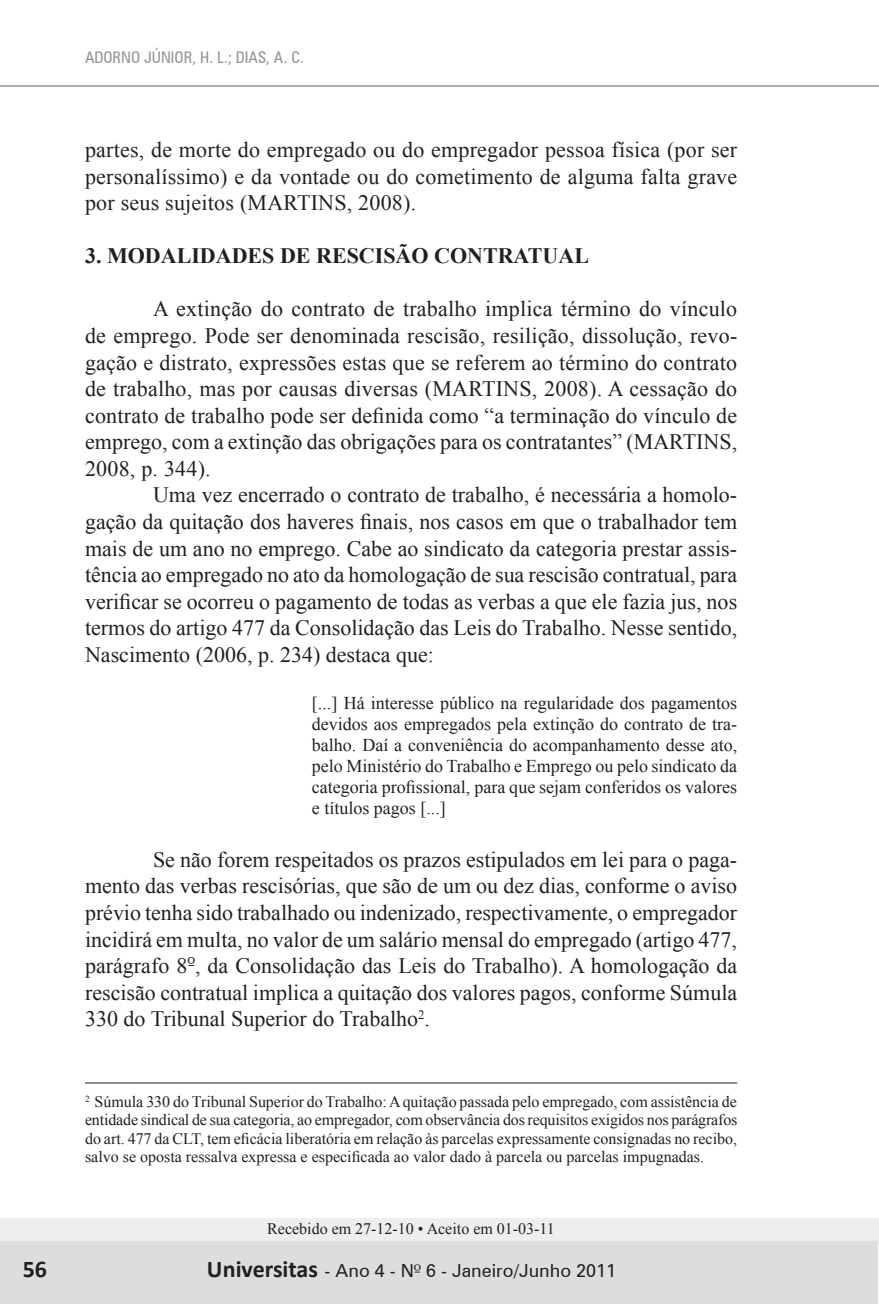
<style>
.page{position:relative;width:879px;height:1304px;background:#fff}
.page>*{position:absolute;margin:0;border:0;box-sizing:border-box;transform-origin:0 0}
.t1{font:700 24px "Calibri";color:#231f20}
.t2{font:22px/26.6px "Times New Roman";color:#231f20;text-align:justify}
.t3{font:700 22px "Times New Roman";color:#231f20}
.t4{font:18px/20.8px "Times New Roman";color:#231f20;text-align:justify}
.t5{font:18px "Zurich BT";color:#231f20}
.t6{font:16px/18.4px "Times New Roman";color:#231f20;text-align:justify}
.t7{font:condensed 16px "Zurich BT";color:#939598}
.s1{font-family:"Zapf Humanist 601 BT";font-size:20px}
.s2{font-family:"Calibri";font-weight:700;font-size:24px}
.s3{font-family:"Zapf Humanist 601 BT"}
</style>
<div class="page">
<div style="left:0;top:1218px;width:878px;height:27px;background:#eeeeef"></div>
<div style="left:0;top:1242px;width:878px;height:62px;background:#dcdddf"></div>
<hr style="left:85px;top:1082px;width:652px;height:1px;background:#231f20">
<hr style="left:0;top:85px;width:879px;height:2px;background:#a8a9ad">
<p class="t7" style="left:85px;top:48px;width:220px">ADORNO JÚNIOR, H. L.; DIAS, A. C.</p>
<p class="t2" style="left:85px;top:136px;width:654px">partes, de morte do empregado ou do empregador pessoa física (por ser personalíssimo) e da vontade ou do cometimento de alguma falta grave por seus sujeitos (MARTINS, 2008).</p>
<p class="t3" style="left:85px;top:241px;width:505px">3. MODALIDADES DE RESCISÃO CONTRATUAL</p>
<p class="t2" style="left:85px;top:295px;width:654px;text-indent:68px">A extinção do contrato de trabalho implica término do vínculo de emprego. Pode ser denominada rescisão, resilição, dissolução, revo&shy;gação e distrato, expressões estas que se referem ao término do contrato de trabalho, mas por causas diversas (MARTINS, 2008). A cessação do contrato de trabalho pode ser definida como “a terminação do vínculo de emprego, com a extinção das obrigações para os contratantes” (MARTINS, 2008, p. 344).</p>
<p class="t2" style="left:85px;top:481px;width:654px;text-indent:68px">Uma vez encerrado o contrato de trabalho, é necessária a homolo&shy;gação da quitação dos haveres finais, nos casos em que o trabalhador tem mais de um ano no emprego. Cabe ao sindicato da categoria prestar assis&shy;tência ao empregado no ato da homologação de sua rescisão contratual, para verificar se ocorreu o pagamento de todas as verbas a que ele fazia jus, nos termos do artigo 477 da Consolidação das Leis do Trabalho. Nesse sentido, Nascimento (2006, p. 234) destaca que:</p>
<p class="t4" style="left:312px;top:693px;width:427px">[...] Há interesse público na regularidade dos pagamentos devidos aos empregados pela extinção do contrato de tra&shy;balho. Daí a conveniência do acompanhamento desse ato, pelo Ministério do Trabalho e Emprego ou pelo sindicato da categoria profissional, para que sejam conferidos os valores e títulos pagos [...]</p>
<p class="t2" style="left:85px;top:846px;width:653px;text-indent:68px">Se não forem respeitados os prazos estipulados em lei para o paga&shy;mento das verbas rescisórias, que são de um ou dez dias, conforme o aviso prévio tenha sido trabalhado ou indenizado, respectivamente, o empregador incidirá em multa, no valor de um salário mensal do empregado (artigo 477, parágrafo 8<span class="s1">º</span>, da Consolidação das Leis do Trabalho). A homologação da rescisão contratual implica a quitação dos valores pagos, conforme Súmula 330 do Tribunal Superior do Trabalho<sup>2</sup>.</p>
<p class="t6" style="left:85px;top:1092px;width:654px"><sup>2</sup> Súmula 330 do Tribunal Superior do Trabalho: A quitação passada pelo empregado, com assistência de entidade sindical de sua categoria, ao empregador, com observância dos requisitos exigidos nos parágrafos do art. 477 da CLT, tem eficácia liberatória em relação às parcelas expressamente consignadas no recibo, salvo se oposta ressalva expressa e especificada ao valor dado à parcela ou parcelas impugnadas.</p>
<p class="t6" style="left:267px;top:1219px;width:289px">Recebido em 27-12-10 • Aceito em 01-03-11</p>
<p class="t1" style="left:23px;top:1253px;width:26px">56</p>
<p class="t5" style="left:207px;top:1260px;width:411px"><span class="s2">Universitas</span> - Ano 4 - N<span class="s3">º</span> 6 - Janeiro/Junho 2011</p>
</div>
